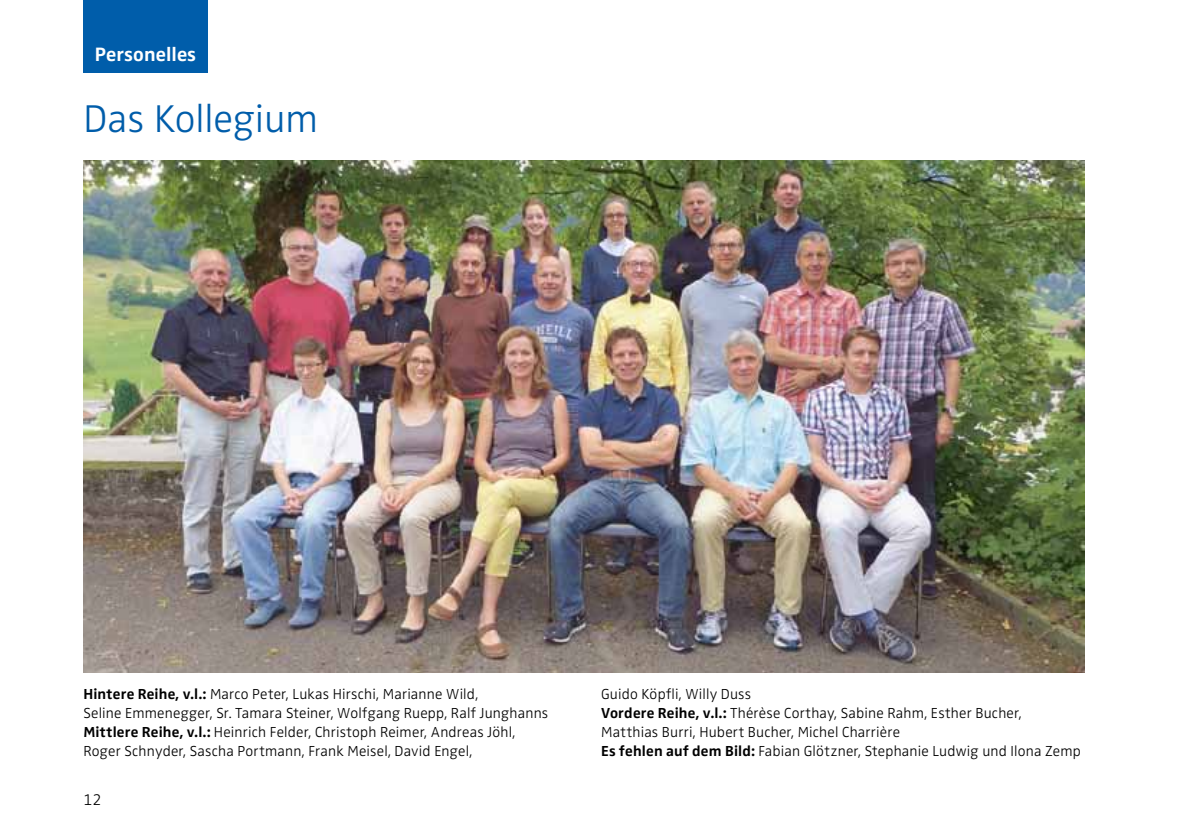
<style>
.page{position:relative;width:1191px;height:840px;background:#fff}
.page>*{position:absolute;margin:0;border:0;box-sizing:border-box;transform-origin:0 0}
.t1{font:300 40px "Zwo";color:#005daa}
.t2{font:700 20px "Zwo";letter-spacing:.005em;color:#fff}
.t3{font:300 16px "Zwo";color:#000}
.t4{font:300 15px/19px "Zwo";letter-spacing:.015em;color:#000}
.s1{font-weight:700}
</style>
<div class="page">
<img style="left:83px;top:160px;width:1001px;height:512px">
<div style="left:83px;top:0;width:125px;height:72px;background:#005daa"></div>
<h2 class="t2" style="left:95px;top:43px;width:103px">Personelles</h2>
<h1 class="t1" style="left:83px;top:95px;width:236px">Das Kollegium</h1>
<p class="t4" style="left:83px;top:684px;width:466px"><span class="s1">Hintere Reihe, v.l.:</span> Marco Peter, Lukas Hirschi, Marianne Wild,<br>Seline Emmenegger, Sr. Tamara Steiner, Wolfgang Ruepp, Ralf Junghanns <span class="s1">Mittlere Reihe, v.l.:</span> Heinrich Felder, Christoph Reimer, Andreas Jöhl, Roger Schnyder, Sascha Portmann, Frank Meisel, David Engel,</p>
<p class="t4" style="left:601px;top:684px;width:481px">Guido Köpfli, Willy Duss<br><span class="s1">Vordere Reihe, v.l.:</span> Thérèse Corthay, Sabine Rahm, Esther Bucher, Matthias Burri, Hubert Bucher, Michel Charrière<br><span class="s1">Es fehlen auf dem Bild:</span> Fabian Glötzner, Stephanie Ludwig und Ilona Zemp</p>
<p class="t3" style="left:83px;top:789px;width:20px">12</p>
</div>
